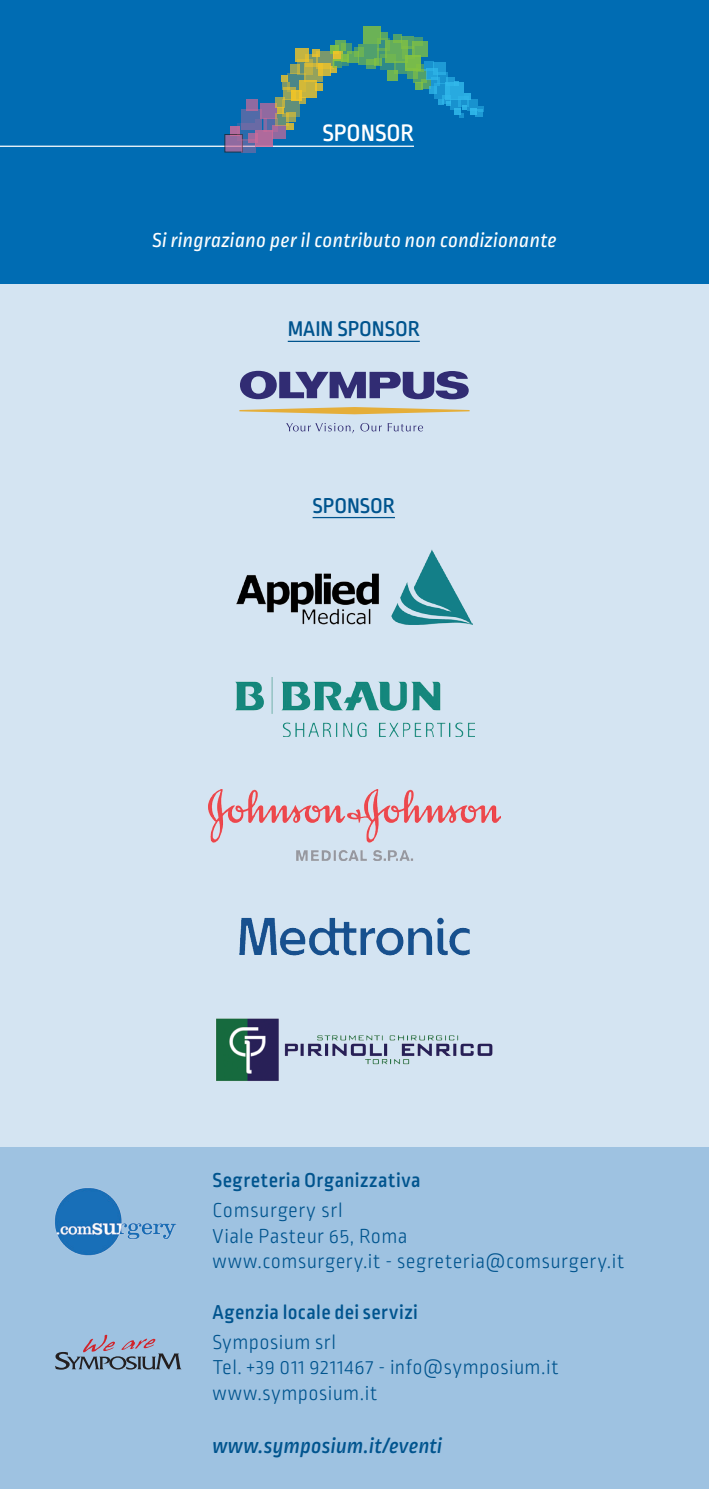
<style>
.page{position:relative;width:709px;height:1489px;background:#fff}
.page>*{position:absolute;margin:0;border:0;box-sizing:border-box;transform-origin:0 0}
.t1{font:500 25px "Ropa Soft Pro";color:#fff}
.t2{font:italic 500 22.5px "Ropa Soft Pro";letter-spacing:.01em;color:#00548e}
.t3{font:500 22.5px "Ropa Soft Pro";color:#00548e}
.t4{font:300 21.25px/25.5px "Ropa Soft Pro";letter-spacing:.025em;color:#00548e}
.t5{font:500 21.25px "Ropa Soft Pro";letter-spacing:.02em;color:#00548e}
.t6{font:italic 21.25px "Ropa Soft Pro";letter-spacing:.015em;color:#fff}
</style>
<div class="page">
<div style="left:0;top:0;width:709px;height:1488px;background:#d4e4f2"></div>
<div style="left:0;top:1147px;width:709px;height:341px;background:#9ec2e1"></div>
<img style="left:55px;top:1188px;width:122px;height:66px">
<svg style="left:55px;top:1334px;width:126px;height:35px"></svg>
<div style="left:0;top:0;width:709px;height:283px;background:#006cb3"></div>
<hr style="left:0;top:146px;width:414px;height:1px;background:#fff">
<div style="left:231px;top:126px;width:9px;height:9px;background:#af6a9c"></div>
<svg style="left:227px;top:136px;width:13px;height:14px"></svg>
<svg style="left:238px;top:123px;width:17px;height:17px"></svg>
<svg style="left:242px;top:140px;width:14px;height:13px"></svg>
<svg style="left:248px;top:133px;width:7px;height:9px"></svg>
<svg style="left:255px;top:130px;width:17px;height:17px"></svg>
<div style="left:241px;top:109px;width:20px;height:20px;background:linear-gradient(to bottom,#476ba9,#686aa5)"></div>
<div style="left:247px;top:99px;width:11px;height:11px;background:#906aa0"></div>
<svg style="left:260px;top:103px;width:17px;height:16px"></svg>
<div style="left:255px;top:119px;width:6px;height:10px;background:#696aa5"></div>
<svg style="left:267px;top:118px;width:9px;height:14px"></svg>
<svg style="left:263px;top:118px;width:4px;height:14px"></svg>
<svg style="left:272px;top:126px;width:13px;height:13px"></svg>
<svg style="left:276px;top:113px;width:13px;height:13px"></svg>
<svg style="left:286px;top:116px;width:9px;height:6px"></svg>
<svg style="left:286px;top:123px;width:8px;height:7px"></svg>
<div style="left:277px;top:107px;width:7px;height:7px;background:#c6b440"></div>
<svg style="left:275px;top:97px;width:8px;height:10px"></svg>
<svg style="left:282px;top:99px;width:17px;height:17px"></svg>
<svg style="left:283px;top:90px;width:9px;height:10px"></svg>
<svg style="left:299px;top:98px;width:7px;height:6px"></svg>
<svg style="left:292px;top:91px;width:10px;height:9px"></svg>
<svg style="left:282px;top:83px;width:5px;height:7px"></svg>
<div style="left:281px;top:75px;width:7px;height:7px;background:#c4b441"></div>
<svg style="left:287px;top:73px;width:17px;height:18px"></svg>
<div style="left:290px;top:64px;width:9px;height:10px;background:#93a25d"></div>
<svg style="left:297px;top:61px;width:9px;height:14px"></svg>
<svg style="left:299px;top:81px;width:18px;height:17px"></svg>
<svg style="left:315px;top:83px;width:7px;height:7px"></svg>
<svg style="left:304px;top:63px;width:18px;height:19px"></svg>
<svg style="left:318px;top:68px;width:13px;height:8px"></svg>
<svg style="left:296px;top:48px;width:13px;height:13px"></svg>
<svg style="left:306px;top:54px;width:10px;height:12px"></svg>
<svg style="left:316px;top:51px;width:17px;height:17px"></svg>
<svg style="left:312px;top:49px;width:7px;height:7px"></svg>
<svg style="left:330px;top:66px;width:7px;height:7px"></svg>
<svg style="left:330px;top:45px;width:9px;height:9px"></svg>
<div style="left:333px;top:52px;width:10px;height:9px;background:#dfbd31"></div>
<svg style="left:333px;top:59px;width:8px;height:9px"></svg>
<svg style="left:335px;top:40px;width:11px;height:11px"></svg>
<svg style="left:341px;top:43px;width:11px;height:11px"></svg>
<svg style="left:347px;top:51px;width:11px;height:12px"></svg>
<svg style="left:341px;top:54px;width:7px;height:8px"></svg>
<svg style="left:342px;top:60px;width:7px;height:6px"></svg>
<svg style="left:354px;top:47px;width:4px;height:9px"></svg>
<div style="left:363px;top:27px;width:17px;height:17px;background:#6bb256"></div>
<svg style="left:358px;top:44px;width:19px;height:21px"></svg>
<div style="left:380px;top:32px;width:8px;height:7px;background:#56a467"></div>
<svg style="left:377px;top:38px;width:13px;height:11px"></svg>
<svg style="left:377px;top:49px;width:8px;height:9px"></svg>
<svg style="left:374px;top:58px;width:6px;height:8px"></svg>
<svg style="left:366px;top:59px;width:9px;height:10px"></svg>
<svg style="left:380px;top:54px;width:14px;height:16px"></svg>
<svg style="left:385px;top:40px;width:20px;height:23px"></svg>
<svg style="left:393px;top:34px;width:9px;height:8px"></svg>
<svg style="left:401px;top:36px;width:12px;height:13px"></svg>
<div style="left:414px;top:37px;width:9px;height:8px;background:#429779"></div>
<svg style="left:412px;top:41px;width:15px;height:16px"></svg>
<svg style="left:402px;top:46px;width:12px;height:12px"></svg>
<div style="left:405px;top:55px;width:16px;height:15px;background:#78bb4a"></div>
<svg style="left:394px;top:62px;width:12px;height:12px"></svg>
<svg style="left:387px;top:70px;width:11px;height:10px"></svg>
<svg style="left:407px;top:70px;width:6px;height:8px"></svg>
<svg style="left:413px;top:69px;width:13px;height:14px"></svg>
<div style="left:415px;top:82px;width:7px;height:7px;background:#6bb256"></div>
<svg style="left:421px;top:79px;width:9px;height:9px"></svg>
<svg style="left:429px;top:86px;width:5px;height:8px"></svg>
<div style="left:431px;top:77px;width:9px;height:9px;background:#1b96d2"></div>
<svg style="left:426px;top:70px;width:10px;height:10px"></svg>
<svg style="left:424px;top:61px;width:9px;height:9px"></svg>
<svg style="left:432px;top:62px;width:13px;height:13px"></svg>
<svg style="left:434px;top:83px;width:11px;height:15px"></svg>
<svg style="left:436px;top:73px;width:11px;height:11px"></svg>
<svg style="left:446px;top:77px;width:8px;height:5px"></svg>
<div style="left:445px;top:82px;width:18px;height:18px;background:#28aae0"></div>
<div style="left:442px;top:96px;width:9px;height:8px;background:#32baec"></div>
<svg style="left:438px;top:99px;width:12px;height:7px"></svg>
<div style="left:450px;top:99px;width:10px;height:11px;background:#1892cf"></div>
<div style="left:454px;top:108px;width:7px;height:7px;background:#2aaee3"></div>
<svg style="left:458px;top:96px;width:9px;height:11px"></svg>
<svg style="left:464px;top:93px;width:6px;height:6px"></svg>
<svg style="left:467px;top:99px;width:10px;height:6px"></svg>
<svg style="left:459px;top:105px;width:25px;height:13px"></svg>
<svg style="left:475px;top:109px;width:8px;height:7px"></svg>
<svg style="left:334px;top:61px;width:7px;height:7px"></svg>
<svg style="left:240px;top:371px;width:229px;height:28px"></svg>
<svg style="left:239px;top:407px;width:230px;height:7px"></svg>
<svg style="left:286px;top:423px;width:68px;height:10px"></svg>
<svg style="left:360px;top:423px;width:22px;height:8px"></svg>
<svg style="left:388px;top:423px;width:35px;height:8px"></svg>
<img style="left:236px;top:549px;width:236px;height:75px">
<img style="left:235px;top:677px;width:239px;height:59px">
<img style="left:208px;top:789px;width:292px;height:71px">
<img style="left:216px;top:1018px;width:277px;height:63px">
<img style="left:239px;top:917px;width:231px;height:39px">
<hr style="left:288px;top:341px;width:132px;height:1px;background:#00548e">
<hr style="left:312px;top:517px;width:83px;height:1px;background:#00548e">
<p class="t1" style="left:322px;top:119px;width:93px">SPONSOR</p>
<p class="t6" style="left:152px;top:229px;width:406px">Si ringraziano per il contributo non condizionante</p>
<p class="t3" style="left:288px;top:316px;width:133px">MAIN SPONSOR</p>
<p class="t3" style="left:312px;top:493px;width:84px">SPONSOR</p>
<p class="t5" style="left:212px;top:1168px;width:210px">Segreteria Organizzativa</p>
<p class="t4" style="left:212px;top:1198px;width:413px">Comsurgery srl<br>Viale Pasteur 65, Roma<br>www.comsurgery.it - segreteria@comsurgery.it</p>
<p class="t5" style="left:212px;top:1300px;width:207px">Agenzia locale dei servizi</p>
<p class="t4" style="left:212px;top:1330px;width:348px">Symposium srl<br>Tel. +39 011 9211467 - info@symposium.it www.symposium.it</p>
<p class="t2" style="left:212px;top:1432px;width:231px">www.symposium.it/eventi</p>
</div>
